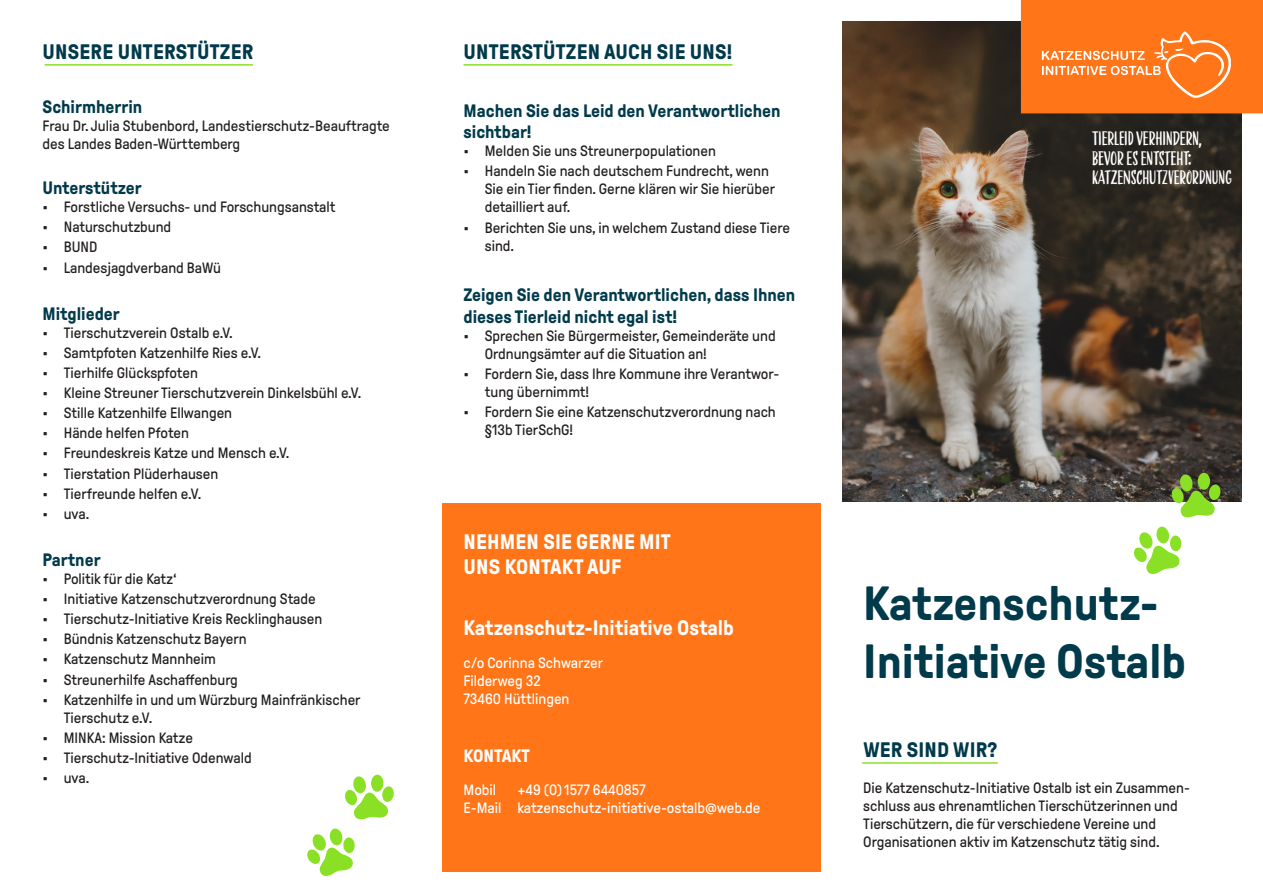
<style>
.page{position:relative;width:1263px;height:893px;background:#fff}
.page>*{position:absolute;margin:0;border:0;box-sizing:border-box;transform-origin:0 0}
.t1{font:700 48px/57.6px "GT Pressura";color:#013a4b}
.t2{font:700 21px/25.2px "GT Pressura";color:#fff}
.t3{font:21px/19.5px "Liebe Doris";color:#fff}
.t4{font:700 21px "GT Pressura";letter-spacing:.01em;color:#013a4b}
.t5{font:700 18px/21.6px "GT Pressura";color:#013a4b}
.t6{font:700 18px "GT Pressura";color:#fff}
.t7{font:15px/18px "GT Pressura";color:#231f20}
.t8{font:15px/18px "GT Pressura";color:#fff}
</style>
<div class="page">
<div style="left:442px;top:503px;width:379px;height:369px;background:#ff7518"></div>
<img style="left:842px;top:21px;width:400px;height:481px">
<svg style="left:1021px;top:0;width:242px;height:113px;background:#ff7d25"></svg>
<div style="left:1198px;top:473px;width:12px;height:17px;background:#86d825;border-radius:50%"></div>
<svg style="left:1171px;top:474px;width:50px;height:43px"></svg>
<svg style="left:1134px;top:526px;width:46px;height:48px"></svg>
<div style="left:1170px;top:535px;width:11px;height:16px;background:#8ae025;border-radius:50%"></div>
<svg style="left:345px;top:776px;width:49px;height:43px"></svg>
<svg style="left:307px;top:828px;width:46px;height:48px"></svg>
<div style="left:343px;top:837px;width:12px;height:16px;background:#8ae025;border-radius:50%"></div>
<hr style="left:45px;top:64px;width:208px;height:2px;background:#8ae025">
<hr style="left:463px;top:64px;width:269px;height:2px;background:#8ae025">
<hr style="left:862px;top:762px;width:136px;height:2px;background:#8ae025">
<h2 class="t4" style="left:43px;top:41px;width:212px">UNSERE UNTERSTÜTZER</h2>
<p class="t5" style="left:43px;top:96px;width:101px">Schirmherrin</p>
<p class="t7" style="left:43px;top:117px;width:349px">Frau Dr. Julia Stubenbord, Landestierschutz-Beauftragte des Landes Baden-Württemberg</p>
<p class="t5" style="left:43px;top:177px;width:101px">Unterstützer</p>
<p class="t7" style="left:43px;top:198px;width:295px">• Forstliche Versuchs- und Forschungsanstalt</p>
<p class="t7" style="left:43px;top:218px;width:130px">• Naturschutzbund</p>
<p class="t7" style="left:43px;top:238px;width:56px">• BUND</p>
<p class="t7" style="left:43px;top:258px;width:180px">• Landesjagdverband BaWü</p>
<p class="t5" style="left:43px;top:303px;width:79px">Mitglieder</p>
<p class="t7" style="left:43px;top:324px;width:192px">• Tierschutzverein Ostalb e.V.</p>
<p class="t7" style="left:43px;top:344px;width:220px">• Samtpfoten Katzenhilfe Ries e.V.</p>
<p class="t7" style="left:43px;top:364px;width:157px">• Tierhilfe Glückspfoten</p>
<p class="t7" style="left:43px;top:384px;width:320px">• Kleine Streuner Tierschutzverein Dinkelsbühl e.V.</p>
<p class="t7" style="left:43px;top:404px;width:191px">• Stille Katzenhilfe Ellwangen</p>
<p class="t7" style="left:43px;top:424px;width:148px">• Hände helfen Pfoten</p>
<p class="t7" style="left:43px;top:444px;width:248px">• Freundeskreis Katze und Mensch e.V.</p>
<p class="t7" style="left:43px;top:464px;width:177px">• Tierstation Plüderhausen</p>
<p class="t7" style="left:43px;top:485px;width:160px">• Tierfreunde helfen e.V.</p>
<p class="t7" style="left:43px;top:505px;width:48px">• uva.</p>
<p class="t5" style="left:43px;top:549px;width:60px">Partner</p>
<p class="t7" style="left:43px;top:570px;width:136px">• Politik für die Katz‘</p>
<p class="t7" style="left:43px;top:590px;width:275px">• Initiative Katzenschutzverordnung Stade</p>
<p class="t7" style="left:43px;top:610px;width:281px">• Tierschutz-Initiative Kreis Recklinghausen</p>
<p class="t7" style="left:43px;top:630px;width:206px">• Bündnis Katzenschutz Bayern</p>
<p class="t7" style="left:43px;top:650px;width:175px">• Katzenschutz Mannheim</p>
<p class="t7" style="left:43px;top:670px;width:197px">• Streunerhilfe Aschaffenburg</p>
<p class="t7" style="left:64px;top:691px;width:298px;text-indent:-21px">• Katzenhilfe in und um Würzburg Mainfränkischer<br>Tierschutz e.V.</p>
<p class="t7" style="left:43px;top:729px;width:152px">• MINKA: Mission Katze</p>
<p class="t7" style="left:43px;top:749px;width:211px">• Tierschutz-Initiative Odenwald</p>
<p class="t7" style="left:43px;top:769px;width:48px">• uva.</p>
<h2 class="t4" style="left:464px;top:41px;width:270px">UNTERSTÜTZEN AUCH SIE UNS!</h2>
<p class="t5" style="left:463px;top:100px;width:319px">Machen Sie das Leid den Verantwortlichen sichtbar!</p>
<p class="t7" style="left:463px;top:142px;width:254px">• Melden Sie uns Streunerpopulationen</p>
<p class="t7" style="left:485px;top:162px;width:292px;text-indent:-21px">• Handeln Sie nach deutschem Fundrecht, wenn<br>Sie ein Tier finden. Gerne klären wir Sie hierüber detailliert auf.</p>
<p class="t7" style="left:485px;top:219px;width:307px;text-indent:-21px">• Berichten Sie uns, in welchem Zustand diese Tiere sind.</p>
<p class="t5" style="left:463px;top:284px;width:333px">Zeigen Sie den Verantwortlichen, dass Ihnen dieses Tierleid nicht egal ist!</p>
<p class="t7" style="left:485px;top:327px;width:292px;text-indent:-21px">• Sprechen Sie Bürgermeister, Gemeinderäte und<br>Ordnungsämter auf die Situation an!</p>
<p class="t7" style="left:485px;top:365px;width:296px;text-indent:-21px">• Fordern Sie, dass Ihre Kommune ihre Verantwor&shy;tung übernimmt!</p>
<p class="t7" style="left:485px;top:403px;width:293px;text-indent:-21px">• Fordern Sie eine Katzenschutzverordnung nach §13b TierSchG!</p>
<h2 class="t2" style="left:464px;top:529px;width:209px">NEHMEN SIE GERNE MIT<br>UNS KONTAKT AUF</h2>
<h2 class="t2" style="left:463px;top:616px;width:272px">Katzenschutz-Initiative Ostalb</h2>
<p class="t8" style="left:463px;top:654px;width:141px">c/o Corinna Schwarzer<br>Filderweg 32<br>73460 Hüttlingen</p>
<p class="t6" style="left:463px;top:746px;width:68px">KONTAKT</p>
<p class="t8" style="left:463px;top:781px;width:34px">Mobil</p>
<p class="t8" style="left:463px;top:781px;width:298px;text-indent:54px">+49 (0) 1577 6440857<br>E-Mail katzenschutz-initiative-ostalb@web.de</p>
<h2 class="t3" style="left:1092px;top:128px;width:141px">TIERLEID VERHINDERN,<br>BEVOR ES ENTSTEHT:<br>KATZENSCHUTZVERORDNUNG</h2>
<h1 class="t1" style="left:863px;top:575px;width:324px">Katzenschutz-<br>Initiative Ostalb</h1>
<h2 class="t4" style="left:863px;top:738px;width:135px">WER SIND WIR?</h2>
<p class="t7" style="left:863px;top:779px;width:328px">Die Katzenschutz-Initiative Ostalb ist ein Zusammen&shy;schluss aus ehrenamtlichen Tierschützerinnen und Tierschützern, die für verschiedene Vereine und Organisationen aktiv im Katzenschutz tätig sind.</p>
</div>
